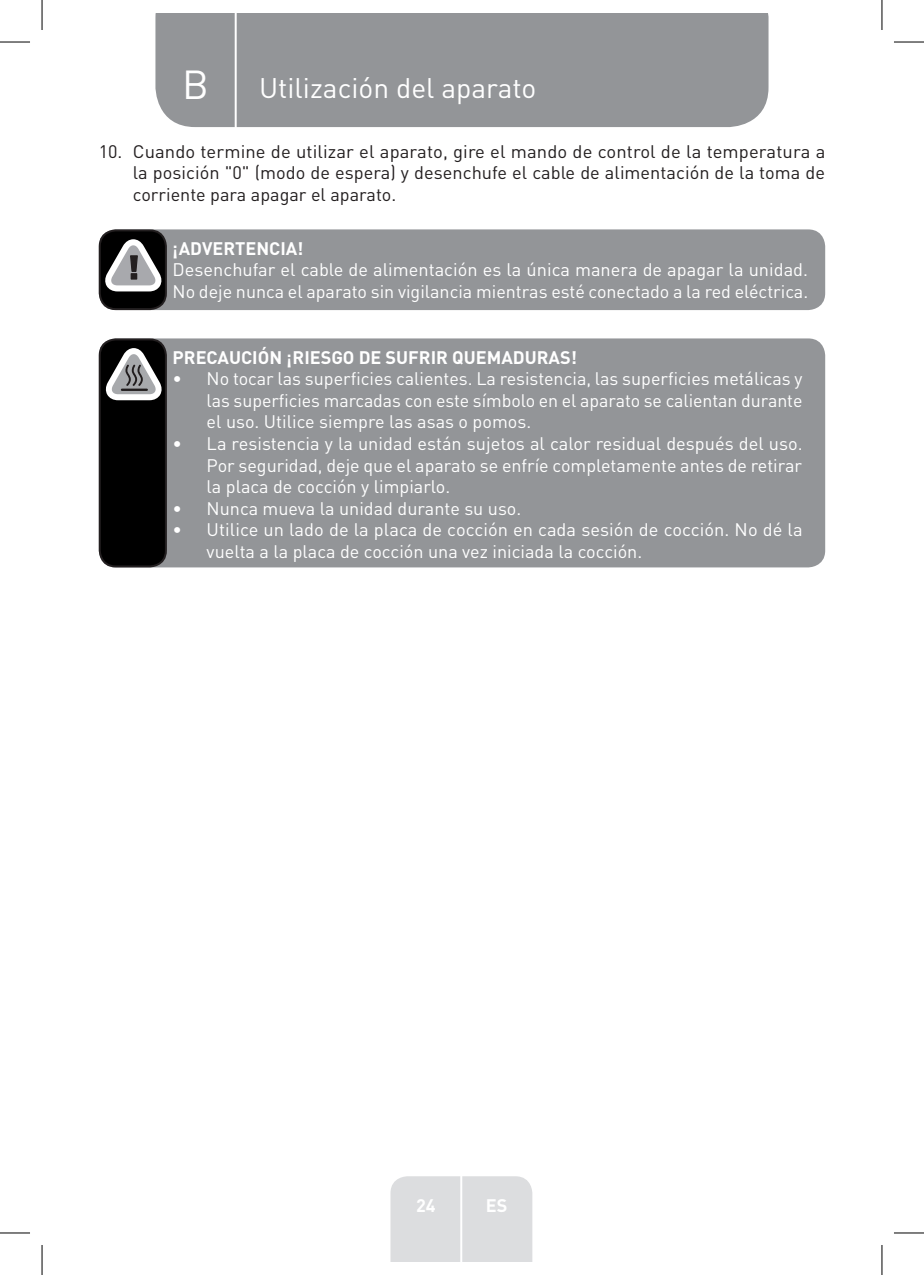
<style>
.page{position:relative;width:924px;height:1275px;background:#fff}
.page>*{position:absolute;margin:0;border:0;box-sizing:border-box;transform-origin:0 0}
.t1{font:40px "DIN Pro";color:#fff}
.TitreGauche__gabarit{font:28px "DIN Pro";color:#fff}
.White_Text{font:18px/21.6px "DIN Pro";color:#fff}
.t2{font:18px/21.6px "DIN Pro";color:#231f20;text-align:justify}
.White_Text-2{font:700 18px "DIN Pro";color:#fff}
</style>
<div class="page">
<div style="left:155px;top:14px;width:613px;height:113px;background:#939598"></div>
<div style="left:390px;top:1176px;width:142px;height:85px;background:#dcdddf"></div>
<hr style="left:460px;top:1153px;width:2px;height:108px;background:#fff">
<hr style="left:234px;top:14px;width:2px;height:116px;background:#fff">
<div style="left:99px;top:229px;width:725px;height:81px;background:#939598;border-radius:17px"></div>
<div style="left:100px;top:230px;width:66px;height:79px;background:#000;border-radius:16px"></div>
<div style="left:99px;top:229px;width:68px;height:81px;border:2px solid #231f20;border-radius:16px"></div>
<svg style="left:105px;top:239px;width:57px;height:52px"></svg>
<div style="left:99px;top:338px;width:725px;height:229px;background:#939598;border-radius:17px"></div>
<div style="left:100px;top:339px;width:66px;height:227px;background:#000;border-radius:16px"></div>
<div style="left:99px;top:338px;width:68px;height:229px;border:2px solid #231f20;border-radius:16px"></div>
<svg style="left:106px;top:348px;width:55px;height:52px"></svg>
<hr style="left:0;top:42px;width:30px;height:1px;background:#000">
<hr style="left:893px;top:42px;width:30px;height:1px;background:#000">
<hr style="left:0;top:1232px;width:30px;height:1px;background:#000">
<hr style="left:893px;top:1232px;width:30px;height:1px;background:#000">
<hr style="left:42px;top:0;width:1px;height:30px;background:#000">
<hr style="left:42px;top:1245px;width:1px;height:30px;background:#000">
<hr style="left:881px;top:0;width:1px;height:30px;background:#000">
<hr style="left:881px;top:1245px;width:1px;height:30px;background:#000">
<p class="t1" style="left:182px;top:57px;width:28px">B</p>
<p class="TitreGauche__gabarit" style="left:259px;top:69px;width:279px">Utilización del aparato</p>
<p class="t2" style="left:133px;top:140px;width:693px;text-indent:-34px">10. Cuando termine de utilizar el aparato, gire el mando de control de la temperatura a la posición "0" (modo de espera) y desenchufe el cable de alimentación de la toma de corriente para apagar el aparato.</p>
<p class="White_Text-2" style="left:172px;top:236px;width:132px">¡ADVERTENCIA!</p>
<p class="White_Text" style="left:172px;top:258px;width:636px">Desenchufar el cable de alimentación es la única manera de apagar la unidad.<br>No deje nunca el aparato sin vigilancia mientras esté conectado a la red eléctrica.</p>
<p class="White_Text-2" style="left:172px;top:345px;width:405px">PRECAUCIÓN ¡RIESGO DE SUFRIR QUEMADURAS!</p>
<p class="White_Text" style="left:206px;top:367px;width:597px;text-align:justify;text-indent:-34px">• No tocar las superficies calientes. La resistencia, las superficies metálicas y las superficies marcadas con este símbolo en el aparato se calientan durante el uso. Utilice siempre las asas o pomos.</p>
<p class="White_Text" style="left:206px;top:432px;width:597px;text-align:justify;text-indent:-34px">• La resistencia y la unidad están sujetos al calor residual después del uso.<br>Por seguridad, deje que el aparato se enfríe completamente antes de retirar la placa de cocción y limpiarlo.</p>
<p class="White_Text" style="left:172px;top:497px;width:350px">• Nunca mueva la unidad durante su uso.</p>
<p class="White_Text" style="left:206px;top:518px;width:597px;text-indent:-34px">• Utilice un lado de la placa de cocción en cada sesión de cocción. No dé la vuelta a la placa de cocción una vez iniciada la cocción.</p>
<p class="White_Text-2" style="left:416px;top:1192px;width:21px">24</p>
<p class="White_Text-2" style="left:485px;top:1192px;width:23px">ES</p>
</div>
